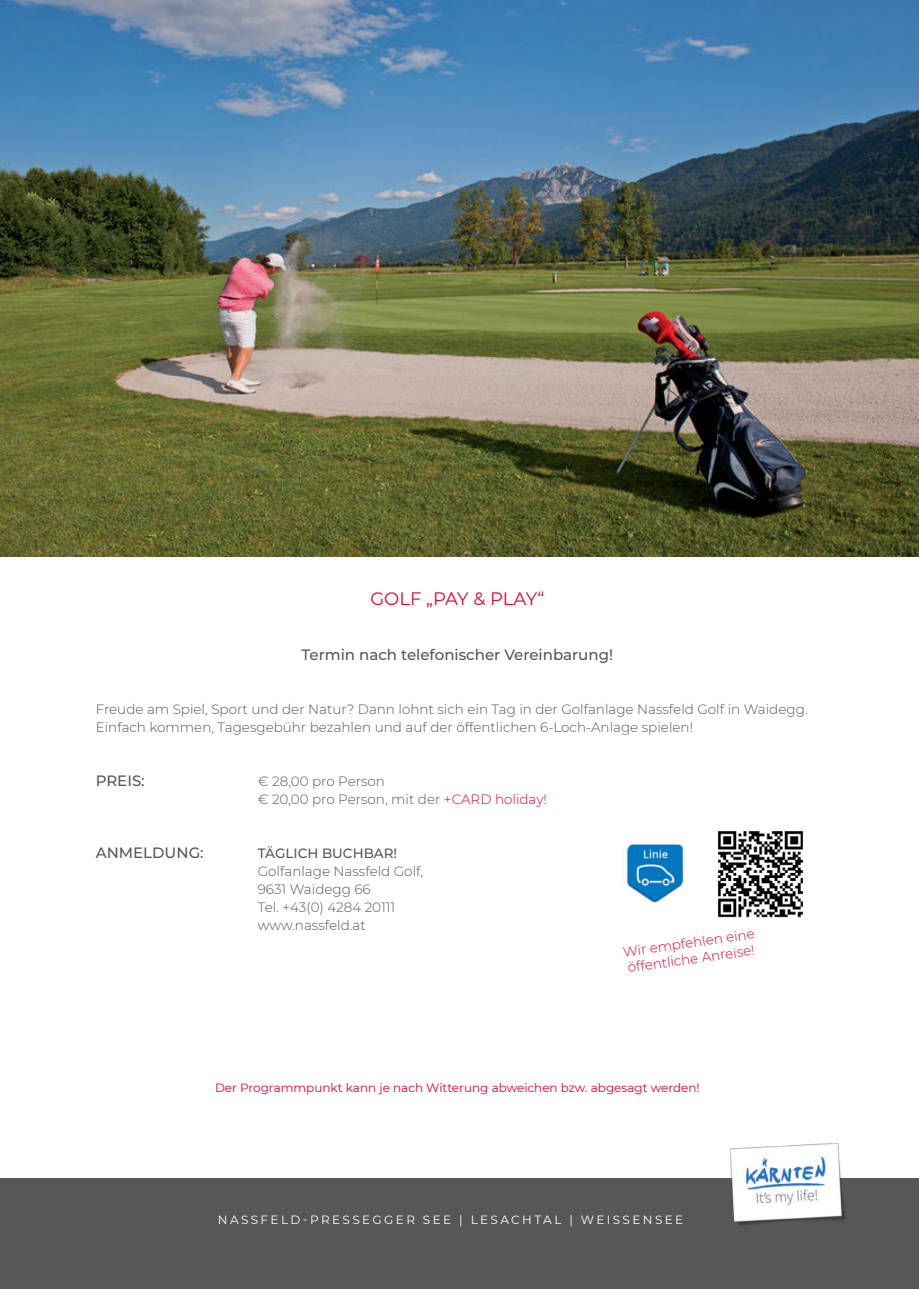
<style>
.page{position:relative;width:919px;height:1289px;background:#fff}
.page>*{position:absolute;margin:0;border:0;box-sizing:border-box;transform-origin:0 0}
.t1{font:18px "Montserrat";letter-spacing:-.005em;color:#e4032e}
.t2{font:500 15px "Montserrat";color:#575756}
.t3{font:300 13.5px/18px "Montserrat";color:#575756}
.t4{font:300 13.5px/16.2px "Montserrat";color:#e4032e}
.t5{font:500 13.5px "Montserrat";color:#575756}
.t6{font:12px "Montserrat";color:#e4032e}
.t7{font:12px "Montserrat";letter-spacing:.2em;color:#fff}
.s1{color:#e4032e}
</style>
<div class="page">
<div style="left:0;top:1178px;width:918px;height:110px;background:#575756"></div>
<img style="left:718px;top:831px;width:85px;height:87px">
<img style="left:1px;top:1px;width:917px;height:555px">
<img style="left:622px;top:841px;width:62px;height:62px">
<img style="left:730px;top:1143px;width:115px;height:82px">
<h1 class="t1" style="left:370px;top:586px;width:175px">GOLF „PAY &amp; PLAY“</h1>
<p class="t2" style="left:301px;top:646px;width:313px">Termin nach telefonischer Vereinbarung!</p>
<p class="t3" style="left:96px;top:700px;width:713px">Freude am Spiel, Sport und der Natur? Dann lohnt sich ein Tag in der Golfanlage Nassfeld Golf in Waidegg.<br>Einfach kommen, Tagesgebühr bezahlen und auf der öffentlichen 6-Loch-Anlage spielen!</p>
<p class="t2" style="left:96px;top:772px;width:50px">PREIS:</p>
<p class="t3" style="left:258px;top:772px;width:290px">€ 28,00 pro Person<br>€ 20,00 pro Person, mit der <span class="s1">+CARD holiday!</span></p>
<p class="t2" style="left:96px;top:844px;width:109px">ANMELDUNG:</p>
<p class="t5" style="left:258px;top:845px;width:141px">TÄGLICH BUCHBAR!</p>
<p class="t3" style="left:258px;top:862px;width:167px">Golfanlage Nassfeld Golf,<br>9631 Waidegg 66<br>Tel. +43(0) 4284 20111 www.nassfeld.at</p>
<p class="t4" style="left:622px;top:944px;width:134px;rotate:-8deg">Wir empfehlen eine öffentliche Anreise!</p>
<p class="t6" style="left:215px;top:1079px;width:486px">Der Programmpunkt kann je nach Witterung abweichen bzw. abgesagt werden!</p>
<p class="t7" style="left:218px;top:1211px;width:467px">NASSFELD-PRESSEGGER SEE | LESACHTAL | WEISSENSEE</p>
</div>
